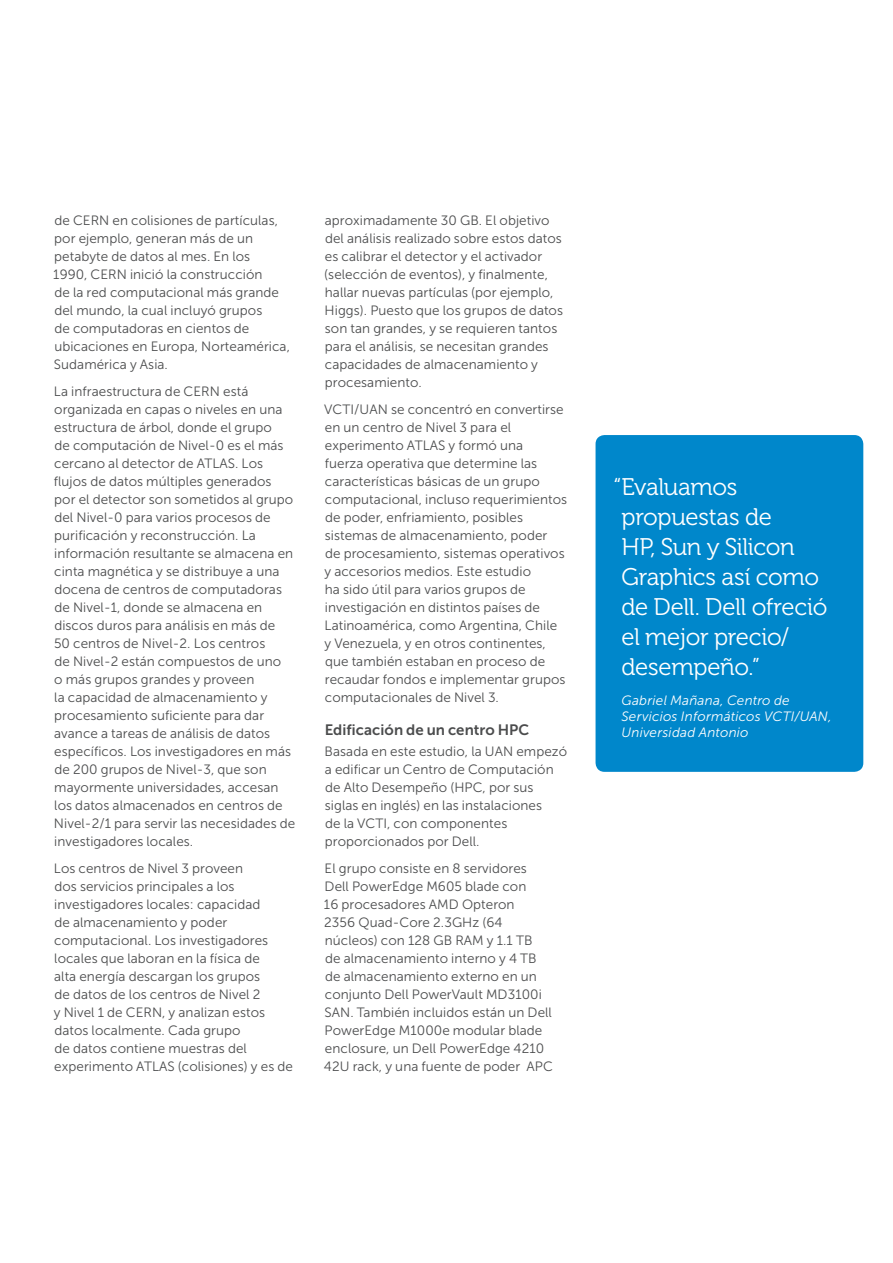
<style>
.page{position:relative;width:893px;height:1263px;background:#fff}
.page>*{position:absolute;margin:0;border:0;box-sizing:border-box;transform-origin:0 0}
.p1-4_pullquote-rebra{font:24px/30px "Museo For Dell 300";letter-spacing:-.015em;color:#fff}
.p2-4_subhead-rebrand{font:15px "Museo Sans For Dell 700";color:#4b4c4d}
.p2-4_body-rebrand{font:13.5px/18px "Museo Sans For Dell 300";letter-spacing:.005em;color:#4b4c4d}
.p1-4_pullquote-rebra-2{font:italic 13.5px/16.2px "Museo Sans For Dell 300";letter-spacing:.015em;color:#fff}
</style>
<div class="page">
<div style="left:596px;top:435px;width:267px;height:337px;background:#0087cb;border-radius:9px"></div>
<p class="p2-4_body-rebrand" style="left:53px;top:211px;width:238px">de CERN en colisiones de partículas, por ejemplo, generan más de un petabyte de datos al mes. En los<br>1990, CERN inició la construcción<br>de la red computacional más grande del mundo, la cual incluyó grupos<br>de computadoras en cientos de ubicaciones en Europa, Norteamérica,<br>Sudamérica y Asia.</p>
<p class="p2-4_body-rebrand" style="left:54px;top:382px;width:243px">La infraestructura de CERN está organizada en capas o niveles en una estructura de árbol, donde el grupo<br>de computación de Nivel-0 es el más cercano al detector de ATLAS. Los flujos de datos múltiples generados por el detector son sometidos al grupo del Nivel-0 para varios procesos de purificación y reconstrucción. La información resultante se almacena en cinta magnética y se distribuye a una docena de centros de computadoras de Nivel-1, donde se almacena en discos duros para análisis en más de<br>50 centros de Nivel-2. Los centros<br>de Nivel-2 están compuestos de uno<br>o más grupos grandes y proveen<br>la capacidad de almacenamiento y procesamiento suficiente para dar avance a tareas de análisis de datos específicos. Los investigadores en más de 200 grupos de Nivel-3, que son mayormente universidades, accesan los datos almacenados en centros de Nivel-2/1 para servir las necesidades de investigadores locales.</p>
<p class="p2-4_body-rebrand" style="left:54px;top:859px;width:241px">Los centros de Nivel 3 proveen<br>dos servicios principales a los investigadores locales: capacidad<br>de almacenamiento y poder computacional. Los investigadores locales que laboran en la física de<br>alta energía descargan los grupos<br>de datos de los centros de Nivel 2<br>y Nivel 1 de CERN, y analizan estos datos localmente. Cada grupo<br>de datos contiene muestras del experimento ATLAS (colisiones) y es de</p>
<p class="p2-4_body-rebrand" style="left:324px;top:211px;width:240px">aproximadamente 30 GB. El objetivo del análisis realizado sobre estos datos es calibrar el detector y el activador (selección de eventos), y finalmente, hallar nuevas partículas (por ejemplo, Higgs). Puesto que los grupos de datos son tan grandes, y se requieren tantos para el análisis, se necesitan grandes capacidades de almacenamiento y procesamiento.</p>
<p class="p2-4_body-rebrand" style="left:324px;top:400px;width:244px">VCTI/UAN se concentró en convertirse en un centro de Nivel 3 para el experimento ATLAS y formó una<br>fuerza operativa que determine las características básicas de un grupo computacional, incluso requerimientos de poder, enfriamiento, posibles sistemas de almacenamiento, poder<br>de procesamiento, sistemas operativos y accesorios medios. Este estudio<br>ha sido útil para varios grupos de investigación en distintos países de Latinoamérica, como Argentina, Chile<br>y Venezuela, y en otros continentes, que también estaban en proceso de recaudar fondos e implementar grupos computacionales de Nivel 3.</p>
<p class="p2-4_subhead-rebrand" style="left:325px;top:721px;width:206px">Edificación de un centro HPC</p>
<p class="p2-4_body-rebrand" style="left:325px;top:742px;width:244px">Basada en este estudio, la UAN empezó a edificar un Centro de Computación de Alto Desempeño (HPC, por sus siglas en inglés) en las instalaciones<br>de la VCTI, con componentes proporcionados por Dell.</p>
<p class="p2-4_body-rebrand" style="left:324px;top:859px;width:230px">El grupo consiste en 8 servidores<br>Dell PowerEdge M605 blade con<br>16 procesadores AMD Opteron<br>2356 Quad-Core 2.3GHz (64 núcleos) con 128 GB RAM y 1.1 TB<br>de almacenamiento interno y 4 TB de almacenamiento externo en un conjunto Dell PowerVault MD3100i<br>SAN. También incluidos están un Dell<br>PowerEdge M1000e modular blade enclosure, un Dell PowerEdge 4210<br>42U rack, y una fuente de poder APC</p>
<p class="p1-4_pullquote-rebra" style="left:621px;top:472px;width:207px;text-indent:-8px">“Evaluamos propuestas de<br>HP, Sun y Silicon<br>Graphics así como de Dell. Dell ofreció el mejor precio/ desempeño.”</p>
<p class="p1-4_pullquote-rebra-2" style="left:621px;top:692px;width:212px">Gabriel Mañana, Centro de<br>Servicios Informáticos VCTI/UAN,<br>Universidad Antonio</p>
</div>
